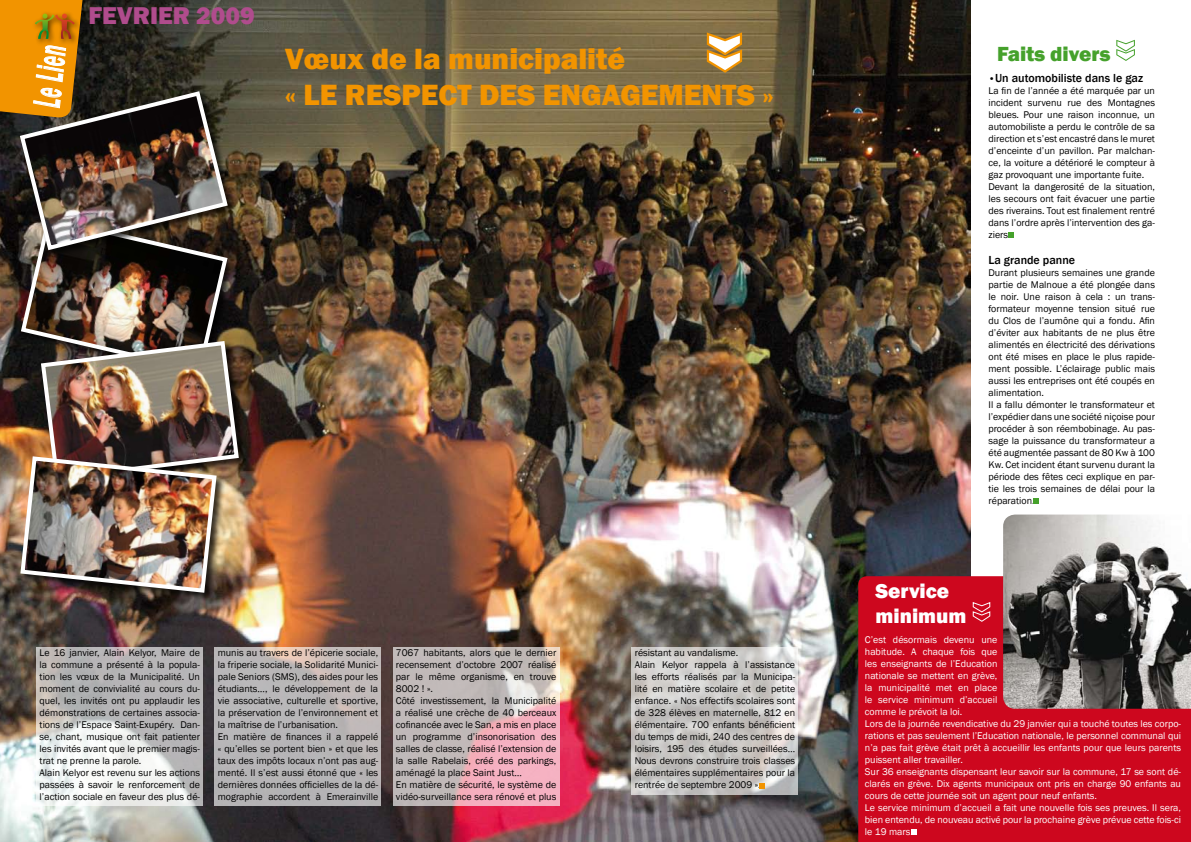
<style>
.page{position:relative;width:1191px;height:842px;background:#fff}
.page>*{position:absolute;margin:0;border:0;box-sizing:border-box;transform-origin:0 0}
.t1{font:800 111.6px "Franklin Gothic";color:#fff}
.t2{font:800 60px "Franklin Gothic";color:#fff}
.t3{font:italic 500 39.2px "Franklin Gothic";color:#fff;scale:.46 1}
.t4{font:800 30.1px/36.1px "Franklin Gothic";color:#f29400}
.t5{font:800 25px "Franklin Gothic";color:#b04c8d}
.t6{font:800 21px/25.2px "Franklin Gothic";color:#fff}
.t7{font:800 21px "Franklin Gothic";color:#45a12b}
.t8{font:500 12px "Franklin Gothic";color:#000}
.t9{font:10px/12px "Franklin Gothic";color:#000}
.t10{font:10px/12px "Franklin Gothic";color:#fff}
.s1{font-weight:400;font-size:10px}
</style>
<div class="page">
<img style="left:0;top:0;width:970px;height:842px">
<svg style="left:1116px;top:39px;width:19px;height:22px"></svg>
<svg style="left:37px;top:647px;width:166px;height:159px;fill:#b9b7b8"></svg>
<svg style="left:215px;top:647px;width:166px;height:159px;background:#bab6b6"></svg>
<svg style="left:393px;top:647px;width:166px;height:159px;background:#d3b8bc"></svg>
<svg style="left:632px;top:647px;width:166px;height:147px;background:#cdcac8"></svg>
<svg style="left:703px;top:29px;width:41px;height:46px;background:#ac7c2a"></svg>
<div style="left:858px;top:576px;width:333px;height:266px;background:#cd071e"></div>
<div style="left:40px;top:340px;width:208px;height:149px;background:#000;opacity:.75"></div>
<div style="left:19px;top:455px;width:206px;height:147px;background:#000;opacity:.75"></div>
<img style="left:0;top:0;width:241px;height:595px">
<svg style="left:759px;top:783px;width:5px;height:5px"></svg>
<svg style="left:1033px;top:498px;width:5px;height:6px"></svg>
<svg style="left:1008px;top:232px;width:6px;height:6px"></svg>
<img style="left:1003px;top:514px;width:188px;height:195px">
<svg style="left:971px;top:601px;width:19px;height:21px"></svg>
<svg style="left:911px;top:829px;width:6px;height:6px"></svg>
<h3 class="t5" style="left:89px;top:0;width:168px">FEVRIER 2009</h3>
<h1 class="t1" style="left:642px;top:74px;width:43px;rotate:-90deg">«</h1>
<h3 class="t3" style="left:22px;top:104px;width:136px;rotate:-84deg">Le Lien</h3>
<h3 class="t7" style="left:997px;top:40px;width:115px">Faits divers</h3>
<h2 class="t2" style="left:1081px;top:62px;width:24px;rotate:-90deg">«</h2>
<h3 class="t4" style="left:285px;top:41px;width:490px">Vœux de la municipalité<br>« LE RESPECT DES ENGAGEMENTS »</h3>
<p class="t8" style="left:988px;top:70px;width:156px"><span class="s1">•</span>Un automobiliste dans le gaz</p>
<p class="t9" style="left:988px;top:85px;width:168px">La fin de l’année a été marquée par un incident survenu rue des Montagnes bleues. Pour une raison inconnue, un automobiliste a perdu le contrôle de sa direction et s’est encastré dans le muret d’enceinte d’un pavillon. Par malchan&shy;ce, la voiture a détérioré le compteur à gaz provoquant une importante fuite.<br>Devant la dangerosité de la situation, les secours ont fait évacuer une partie des riverains. Tout est finalement rentré dans l’ordre après l’intervention des ga&shy;ziers.</p>
<p class="t8" style="left:988px;top:253px;width:88px">La grande panne</p>
<p class="t9" style="left:988px;top:267px;width:168px">Durant plusieurs semaines une grande partie de Malnoue a été plongée dans le noir. Une raison à cela : un trans&shy;formateur moyenne tension situé rue du Clos de l’aumône qui a fondu. Afin d’éviter aux habitants de ne plus être alimentés en électricité des dérivations ont été mises en place le plus rapide&shy;ment possible. L’éclairage public mais aussi les entreprises ont été coupés en alimentation.<br>Il a fallu démonter le transformateur et l’expédier dans une société niçoise pour procéder à son réembobinage. Au pas&shy;sage la puissance du transformateur a été augmentée passant de 80 Kw à 100<br>Kw. Cet incident étant survenu durant la période des fêtes ceci explique en par&shy;tie les trois semaines de délai pour la réparation.</p>
<p class="t9" style="left:40px;top:647px;width:162px">Le 16 janvier, Alain Kelyor, Maire de la commune a présenté à la popula&shy;tion les vœux de la Municipalité. Un moment de convivialité au cours du&shy;quel, les invités ont pu applaudir les démonstrations de certaines associa&shy;tions de l’Espace Saint-Exupéry. Dan&shy;se, chant, musique ont fait patienter les invités avant que le premier magis&shy;trat ne prenne la parole.<br>Alain Kelyor est revenu sur les actions passées à savoir le renforcement de l’action sociale en faveur des plus dé-</p>
<p class="t9" style="left:218px;top:647px;width:162px">munis au travers de l’épicerie sociale, la friperie sociale, la Solidarité Munici&shy;pale Seniors (SMS), des aides pour les étudiants…, le développement de la vie associative, culturelle et sportive, la préservation de l’environnement et la maîtrise de l’urbanisation.<br>En matière de finances il a rappelé « qu’elles se portent bien » et que les taux des impôts locaux n’ont pas aug&shy;menté. Il s’est aussi étonné que « les dernières données officielles de la dé&shy;mographie accordent à Emerainville</p>
<p class="t9" style="left:396px;top:647px;width:162px">7067 habitants, alors que le dernier recensement d’octobre 2007 réalisé par le même organisme, en trouve 8002 ! ».<br>Côté investissement, la Municipalité a réalisé une crèche de 40 berceaux cofinancée avec le San, a mis en place un programme d’insonorisation des salles de classe, réalisé l’extension de la salle Rabelais, créé des parkings, aménagé la place Saint Just…<br>En matière de sécurité, le système de vidéo-surveillance sera rénové et plus</p>
<p class="t9" style="left:634px;top:647px;width:162px">résistant au vandalisme.<br>Alain Kelyor rappela à l’assistance les efforts réalisés par la Municipa&shy;lité en matière scolaire et de petite enfance. « Nos effectifs scolaires sont de 328 élèves en maternelle, 812 en élémentaire. 700 enfants bénéficient du temps de midi, 240 des centres de loisirs, 195 des études surveillées… Nous devrons construire trois classes élémentaires supplémentaires pour la rentrée de septembre 2009 ».</p>
<h3 class="t6" style="left:875px;top:578px;width:92px">Service minimum</h3>
<p class="t10" style="left:865px;top:634px;width:318px">C’est désormais devenu une<br>habitude. A chaque fois que<br>les enseignants de l’Education<br>nationale se mettent en grève,<br>la municipalité met en place<br>le service minimum d’accueil<br>comme le prévoit la loi.<br>Lors de la journée revendicative du 29 janvier qui a touché toutes les corpo&shy;rations et pas seulement l’Education nationale, le personnel communal qui n’a pas fait grève était prêt à accueillir les enfants pour que leurs parents puissent aller travailler.<br>Sur 36 enseignants dispensant leur savoir sur la commune, 17 se sont dé&shy;clarés en grève. Dix agents municipaux ont pris en charge 90 enfants au cours de cette journée soit un agent pour neuf enfants.<br>Le service minimum d’accueil a fait une nouvelle fois ses preuves. Il sera, bien entendu, de nouveau activé pour la prochaine grève prévue cette fois-ci le 19 mars.</p>
</div>
